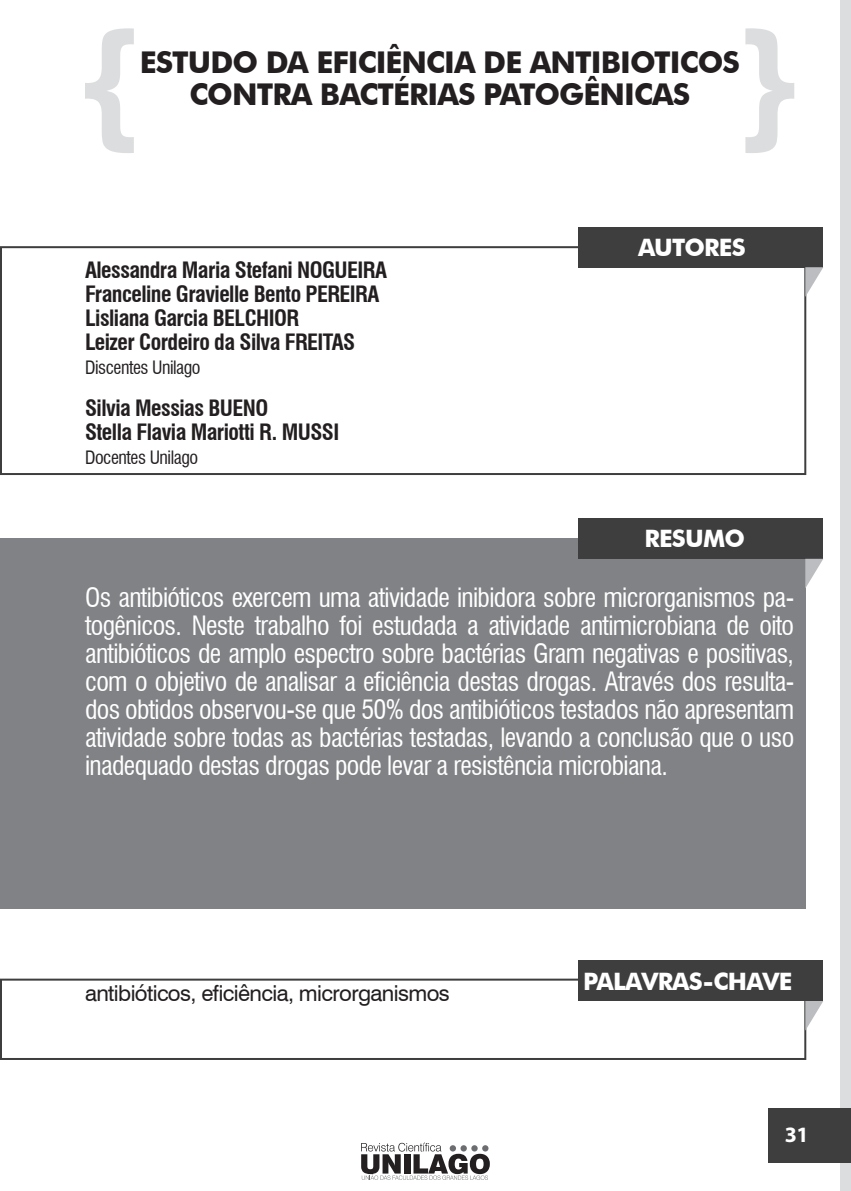
<style>
.page{position:relative;width:851px;height:1191px;background:#fff}
.page>*{position:absolute;margin:0;border:0;box-sizing:border-box;transform-origin:0 0}
.Título_Artigo{font:700 30px/32px "Futura BT";letter-spacing:-.03em;color:#231f20;text-align:center}
.Resumo{font:condensed 26px/28px "Swiss 721 BT";letter-spacing:-.025em;color:#fff;text-align:justify}
.t1{font:700 24px "Futura BT";letter-spacing:-.03em;color:#fff}
.Autores{font:700 condensed 22px "Swiss 721 BT";letter-spacing:-.025em;color:#231f20}
.Palavras_Chave{font:22px "Swiss 721 BT";letter-spacing:-.025em;color:#231f20}
.Título_Caixas_ABRE_A{font:700 22px "Myriad Pro";color:#fff}
.Descrição_de_Autores{font:condensed 18px "Swiss 721 BT";letter-spacing:-.025em;color:#231f20}
</style>
<div class="page">
<div style="left:839px;top:0;width:11px;height:1191px;background:#dcdddf"></div>
<div style="left:0;top:246px;width:806px;height:229px;border:2px solid #3e3e3f"></div>
<div style="left:767px;top:1108px;width:83px;height:54px;background:#3e3e3f"></div>
<div style="left:0;top:539px;width:805px;height:370px;background:#808285"></div>
<div style="left:0;top:978px;width:806px;height:82px;border:2px solid #3e3e3f"></div>
<div style="left:578px;top:518px;width:245px;height:41px;background:#3e3e3f"></div>
<div style="left:578px;top:960px;width:245px;height:41px;background:#3e3e3f"></div>
<div style="left:578px;top:227px;width:245px;height:40px;background:#3e3e3f"></div>
<svg style="left:805px;top:559px;width:18px;height:29px"></svg>
<svg style="left:805px;top:1001px;width:18px;height:29px"></svg>
<svg style="left:805px;top:267px;width:18px;height:30px"></svg>
<svg style="left:361px;top:1142px;width:129px;height:37px"></svg>
<svg style="left:85px;top:28px;width:49px;height:125px"></svg>
<svg style="left:745px;top:28px;width:49px;height:125px"></svg>
<p class="Título_Artigo" style="left:140px;top:46px;width:601px">ESTUDO DA EFICIÊNCIA DE ANTIBIOTICOS<br>CONTRA BACTÉRIAS PATOGÊNICAS</p>
<p class="Autores" style="left:85px;top:257px;width:303px">Alessandra Maria Stefani NOGUEIRA</p>
<p class="Autores" style="left:85px;top:281px;width:296px">Franceline Gravielle Bento PEREIRA</p>
<p class="Autores" style="left:85px;top:305px;width:216px">Lisliana Garcia BELCHIOR</p>
<p class="Autores" style="left:85px;top:329px;width:272px">Leizer Cordeiro da Silva FREITAS</p>
<p class="Descrição_de_Autores" style="left:85px;top:357px;width:117px">Discentes Unilago</p>
<p class="Autores" style="left:85px;top:395px;width:185px">Silvia Messias BUENO</p>
<p class="Autores" style="left:85px;top:419px;width:256px">Stella Flavia Mariotti R. MUSSI</p>
<p class="Descrição_de_Autores" style="left:85px;top:447px;width:115px">Docentes Unilago</p>
<p class="t1" style="left:638px;top:233px;width:109px">AUTORES</p>
<p class="t1" style="left:644px;top:524px;width:102px">RESUMO</p>
<p class="Resumo" style="left:85px;top:583px;width:710px">Os antibióticos exercem uma atividade inibidora sobre microrganismos pa&shy;togênicos. Neste trabalho foi estudada a atividade antimicrobiana de oito antibióticos de amplo espectro sobre bactérias Gram negativas e positivas, com o objetivo de analisar a eficiência destas drogas. Através dos resulta&shy;dos obtidos observou-se que 50% dos antibióticos testados não apresentam atividade sobre todas as bactérias testadas, levando a conclusão que o uso inadequado destas drogas pode levar a resistência microbiana.</p>
<p class="Palavras_Chave" style="left:85px;top:980px;width:366px">antibióticos, eficiência, microrganismos</p>
<p class="t1" style="left:583px;top:966px;width:211px">PALAVRAS-CHAVE</p>
<p class="Título_Caixas_ABRE_A" style="left:784px;top:1120px;width:25px">31</p>
</div>
